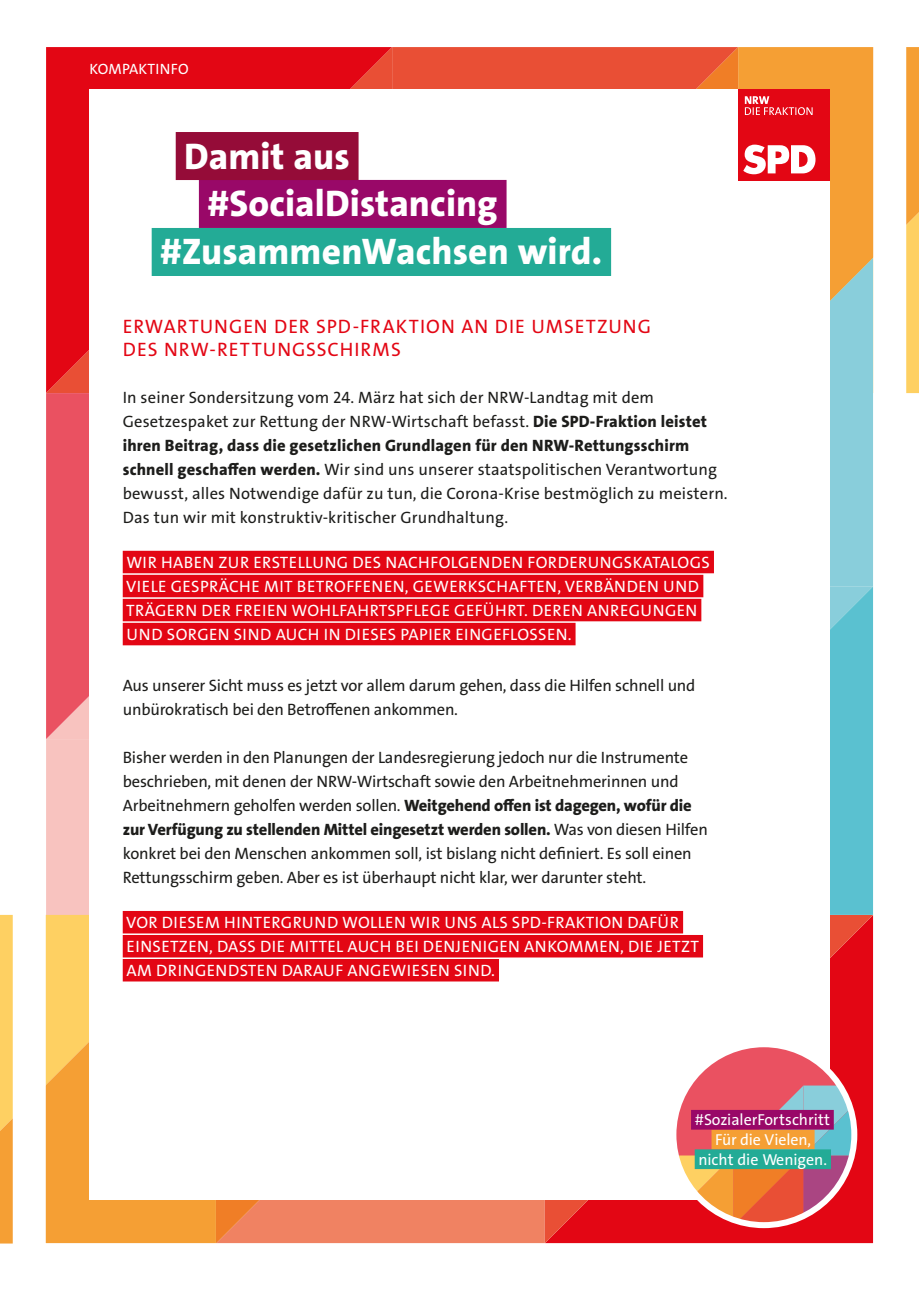
<style>
.page{position:relative;width:919px;height:1289px;background:#fff}
.page>*{position:absolute;margin:0;border:0;box-sizing:border-box;transform-origin:0 0}
.t1{font:37.2px "The Sans LP8 Ex Bld";color:#fff}
.t2{font:19.5px "The Sans LP5 Plain";letter-spacing:.05em;color:#e30614}
.t3{font:16.5px/24px "The Sans LP5 Plain";letter-spacing:-.01em;color:#1d1d1b}
.t4{font:16.5px/24px "The Sans LP5 Plain";letter-spacing:.01em;color:#1d1d1b}
.t5{font:16.5px/24px "The Sans LP5 Plain";letter-spacing:.025em;color:#fff}
.t6{font:15.9px "The Sans LP5 Plain";letter-spacing:-.005em;color:#fff}
.t7{font:15px "The Sans LP5 Plain";letter-spacing:.015em;color:#fff}
.s1{font-family:"The Sans LP8 Ex Bld"}
</style>
<div class="page">
<svg style="left:738px;top:47px;width:180px;height:165px;fill:#f59f34"></svg>
<svg style="left:47px;top:47px;width:345px;height:346px;background:#e30a16"></svg>
<div style="left:47px;top:393px;width:42px;height:346px;background:#ea5161"></div>
<svg style="left:830px;top:212px;width:88px;height:181px"></svg>
<svg style="left:392px;top:47px;width:346px;height:42px;background:#e95234"></svg>
<div style="left:47px;top:739px;width:42px;height:175px;background:#f8c3bf"></div>
<svg style="left:0;top:1130px;width:216px;height:113px;fill:#f59f34"></svg>
<svg style="left:544px;top:914px;width:328px;height:328px;background:#e3131d"></svg>
<svg style="left:830px;top:586px;width:42px;height:328px;background:#5dc1d0"></svg>
<svg style="left:0;top:914px;width:89px;height:216px"></svg>
<svg style="left:216px;top:1200px;width:328px;height:42px;background:#f0815d"></svg>
<svg style="left:830px;top:258px;width:42px;height:328px;background:#90cacf"></svg>
<div style="left:89px;top:89px;width:740px;height:1110px;background:#fff"></div>
<div style="left:123px;top:551px;width:591px;height:22px;background:#e30614"></div>
<div style="left:123px;top:575px;width:580px;height:22px;background:#e30614"></div>
<div style="left:123px;top:599px;width:578px;height:22px;background:#e30614"></div>
<div style="left:123px;top:623px;width:452px;height:22px;background:#e30614"></div>
<div style="left:123px;top:911px;width:560px;height:22px;background:#e30614"></div>
<div style="left:123px;top:935px;width:580px;height:22px;background:#e30614"></div>
<div style="left:123px;top:959px;width:376px;height:22px;background:#e30614"></div>
<div style="left:673px;top:1044px;width:181px;height:181px;background:#ea5161;border-radius:50%"></div>
<svg style="left:673px;top:1085px;width:181px;height:140px"></svg>
<div style="left:670px;top:1041px;width:187px;height:187px;border:6px solid #fff;border-radius:50%"></div>
<div style="left:711px;top:1129px;width:103px;height:20px;background:#f59f34"></div>
<div style="left:694px;top:1149px;width:136px;height:19px;background:#23ab96"></div>
<div style="left:691px;top:1109px;width:142px;height:20px;background:#990868"></div>
<div style="left:152px;top:228px;width:459px;height:48px;background:#23ab96"></div>
<div style="left:199px;top:180px;width:307px;height:48px;background:#990868"></div>
<div style="left:176px;top:132px;width:182px;height:48px;background:#950c38"></div>
<div style="left:738px;top:89px;width:91px;height:92px;background:#e30614"></div>
<svg style="left:743px;top:145px;width:72px;height:29px"></svg>
<svg style="left:744px;top:96px;width:68px;height:19px"></svg>
<p class="t7" style="left:89px;top:59px;width:101px">KOMPAKTINFO</p>
<p class="t1" style="left:184px;top:132px;width:167px">Damit aus</p>
<p class="t1" style="left:207px;top:180px;width:292px">#SocialDistancing</p>
<p class="t1" style="left:160px;top:228px;width:443px">#ZusammenWachsen wird.</p>
<p class="t2" style="left:123px;top:314px;width:529px">ERWARTUNGEN DER SPD-FRAKTION AN DIE UMSETZUNG</p>
<p class="t2" style="left:123px;top:337px;width:279px">DES NRW-RETTUNGSSCHIRMS</p>
<p class="t4" style="left:123px;top:385px;width:606px">In seiner Sondersitzung vom 24. März hat sich der NRW-Landtag mit dem Gesetzespaket zur Rettung der NRW-Wirtschaft befasst. <span class="s1">Die SPD-Fraktion leistet ihren Beitrag, dass die gesetzlichen Grundlagen für den NRW-Rettungsschirm schnell geschaffen werden.</span> Wir sind uns unserer staatspolitischen Verantwortung bewusst, alles Notwendige dafür zu tun, die Corona-Krise bestmöglich zu meistern.<br>Das tun wir mit konstruktiv-kritischer Grundhaltung.</p>
<p class="t5" style="left:126px;top:550px;width:585px">WIR HABEN ZUR ERSTELLUNG DES NACHFOLGENDEN FORDERUNGSKATALOGS VIELE GESPRÄCHE MIT BETROFFENEN, GEWERKSCHAFTEN, VERBÄNDEN UND TRÄGERN DER FREIEN WOHLFAHRTSPFLEGE GEFÜHRT. DEREN ANREGUNGEN UND SORGEN SIND AUCH IN DIESES PAPIER EINGEFLOSSEN.</p>
<p class="t3" style="left:123px;top:673px;width:574px">Aus unserer Sicht muss es jetzt vor allem darum gehen, dass die Hilfen schnell und unbürokratisch bei den Betroffenen ankommen.</p>
<p class="t3" style="left:123px;top:745px;width:586px">Bisher werden in den Planungen der Landesregierung jedoch nur die Instrumente beschrieben, mit denen der NRW-Wirtschaft sowie den Arbeitnehmerinnen und Arbeitnehmern geholfen werden sollen. <span class="s1">Weitgehend offen ist dagegen, wofür die zur Verfügung zu stellenden Mittel eingesetzt werden sollen.</span> Was von diesen Hilfen konkret bei den Menschen ankommen soll, ist bislang nicht definiert. Es soll einen Rettungsschirm geben. Aber es ist überhaupt nicht klar, wer darunter steht.</p>
<p class="t5" style="left:126px;top:910px;width:574px">VOR DIESEM HINTERGRUND WOLLEN WIR UNS ALS SPD-FRAKTION DAFÜR<br>EINSETZEN, DASS DIE MITTEL AUCH BEI DENJENIGEN ANKOMMEN, DIE JETZT<br>AM DRINGENDSTEN DARAUF ANGEWIESEN SIND.</p>
<p class="t6" style="left:694px;top:1109px;width:137px">#SozialerFortschritt</p>
<p class="t6" style="left:715px;top:1129px;width:98px">Für die Vielen,</p>
<p class="t6" style="left:698px;top:1148px;width:130px">nicht die Wenigen.</p>
</div>
